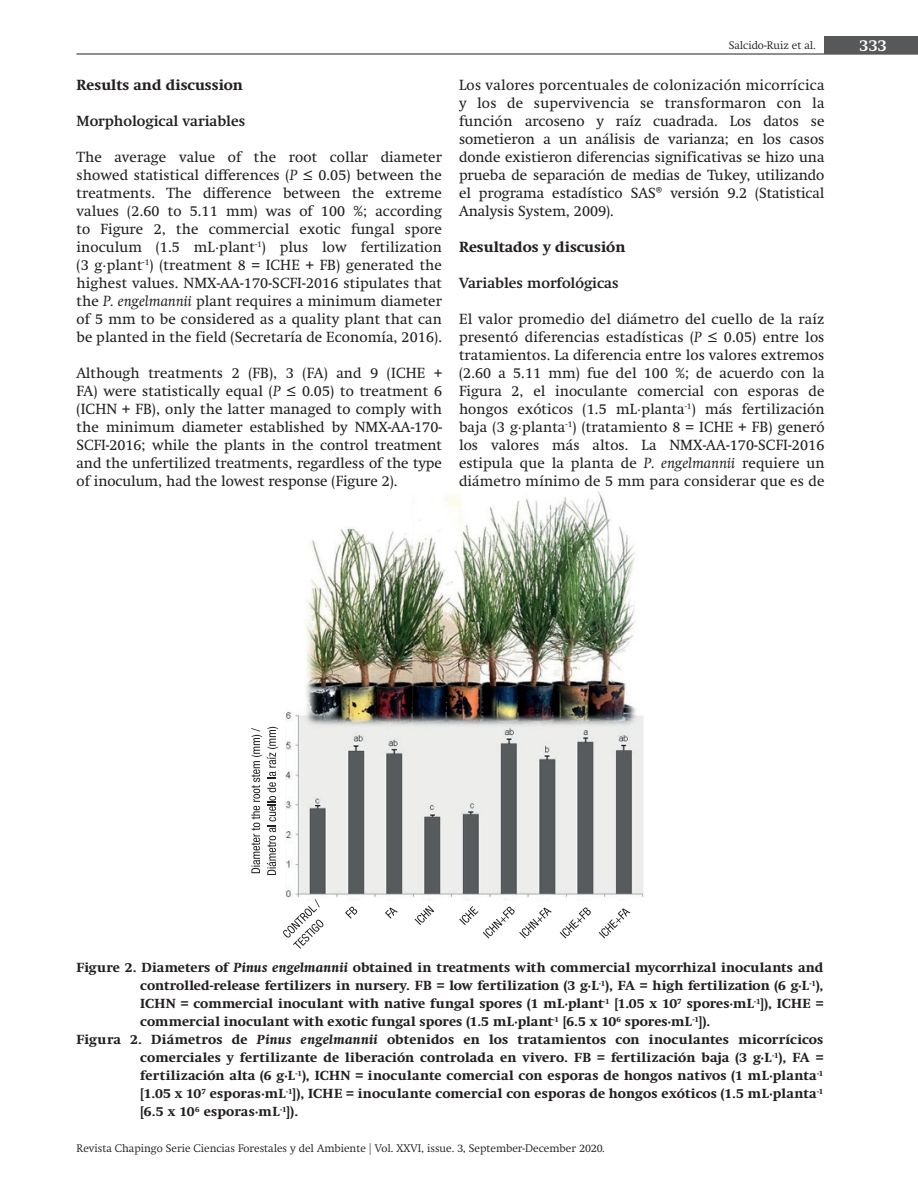
<style>
.page{position:relative;width:918px;height:1188px;background:#fff}
.page>*{position:absolute;margin:0;border:0;box-sizing:border-box;transform-origin:0 0}
.t1{font:600 16.5px "Swift Neue LT Pro";color:#fff}
.t2{font:15px/18px "Swift Neue LT Pro";letter-spacing:.01em;color:#231f20;text-align:justify}
.ss_titulos{font:600 15px "Swift Neue LT Pro";color:#231f20}
.subtitulos{font:700 15px "Swift Neue LT Pro";color:#231f20}
.pie_de_figura{font:700 13.5px/18px "Swift Neue LT Pro";letter-spacing:.015em;color:#231f20;text-align:justify}
.t3{font:300 11.25px "Swift Neue LT Pro";color:#231f20}
.s1{font-style:italic}
.s2{font-size:12px}
</style>
<div class="page">
<hr style="left:77px;top:54px;width:841px;height:1px;background:#231f20">
<div style="left:824px;top:36px;width:94px;height:18px;background:#57585a"></div>
<img style="left:285px;top:490px;width:359px;height:423px">
<svg style="left:251px;top:727px;width:27px;height:148px"></svg>
<div style="left:284px;top:901px;width:345px;height:40px;background:#fff"></div>
<svg style="left:283px;top:899px;width:40px;height:50px"></svg>
<svg style="left:345px;top:907px;width:12px;height:12px"></svg>
<svg style="left:385px;top:908px;width:13px;height:11px"></svg>
<svg style="left:415px;top:905px;width:19px;height:20px"></svg>
<svg style="left:459px;top:906px;width:93px;height:32px"></svg>
<svg style="left:560px;top:907px;width:31px;height:31px"></svg>
<svg style="left:599px;top:908px;width:31px;height:30px"></svg>
<p class="subtitulos" style="left:77px;top:76px;width:168px">Results and discussion</p>
<p class="ss_titulos" style="left:77px;top:112px;width:170px">Morphological variables</p>
<p class="t2" style="left:77px;top:148px;width:367px">The average value of the root collar diameter showed statistical differences (<span class="s1">P</span> ≤ 0.05) between the treatments. The difference between the extreme values (2.60 to 5.11 mm) was of 100 %; according to Figure 2, the commercial exotic fungal spore inoculum (1.5 mL·plant<sup>-1</sup>) plus low fertilization</p>
<p class="t2" style="left:77px;top:256px;width:367px">(3 g·plant<sup>-1</sup>) (treatment 8 = ICHE + FB) generated the highest values. NMX-AA-170-SCFI-2016 stipulates that the <span class="s1">P. engelmannii</span> plant requires a minimum diameter of 5 mm to be considered as a quality plant that can be planted in the field (Secretaría de Economía, 2016).</p>
<p class="t2" style="left:77px;top:364px;width:367px">Although treatments 2 (FB), 3 (FA) and 9 (ICHE + FA) were statistically equal (<span class="s1">P</span> ≤ 0.05) to treatment 6 (ICHN + FB), only the latter managed to comply with the minimum diameter established by NMX-AA-170- SCFI-2016; while the plants in the control treatment and the unfertilized treatments, regardless of the type of inoculum, had the lowest response (Figure 2).</p>
<p class="t3" style="left:729px;top:39px;width:89px">Salcido-Ruiz et al.</p>
<p class="t1" style="left:859px;top:35px;width:29px">333</p>
<p class="t2" style="left:459px;top:76px;width:367px">Los valores porcentuales de colonización micorrícica y los de supervivencia se transformaron con la función arcoseno y raíz cuadrada. Los datos se sometieron a un análisis de varianza; en los casos donde existieron diferencias significativas se hizo una prueba de separación de medias de Tukey, utilizando el programa estadístico SAS® versión 9.2 (Statistical Analysis System, 2009).</p>
<p class="subtitulos" style="left:459px;top:238px;width:168px">Resultados y discusión</p>
<p class="ss_titulos" style="left:459px;top:274px;width:161px">Variables morfológicas</p>
<p class="t2" style="left:459px;top:310px;width:367px">El valor promedio del diámetro del cuello de la raíz presentó diferencias estadísticas (<span class="s1">P</span> ≤ 0.05) entre los tratamientos. La diferencia entre los valores extremos (2.60 a 5.11 mm) fue del 100 %; de acuerdo con la Figura 2, el inoculante comercial con esporas de hongos exóticos (1.5 mL·planta<sup>-1</sup>) más fertilización baja (3 g·planta<sup>-1</sup>) (tratamiento 8 = ICHE + FB) generó los valores más altos. La NMX-AA-170-SCFI-2016 estipula que la planta de <span class="s1">P. engelmannii</span> requiere un diámetro mínimo de 5 mm para considerar que es de</p>
<p class="pie_de_figura" style="left:140px;top:958px;width:685px;text-indent:-64px">Figure 2. Diameters of <span class="s1">Pinus engelmannii</span> obtained in treatments with commercial mycorrhizal inoculants and controlled-release fertilizers in nursery. FB = low fertilization (3 g·L<sup>-1</sup>), FA = high fertilization (6 g·L<sup>-1</sup>), ICHN = commercial inoculant with native fungal spores (1 mL·plant<sup>-1</sup> [1.05 x 10<sup>7</sup> spores·mL<sup>-1</sup>]), ICHE = commercial inoculant with exotic fungal spores (1.5 mL·plant<sup>-1</sup> [6.5 x 10<sup>6</sup> spores·mL<sup>-1</sup>]).</p>
<p class="pie_de_figura" style="left:140px;top:1030px;width:685px;text-indent:-64px">Figura 2. Diámetros de <span class="s1">Pinus engelmannii</span> obtenidos en los tratamientos con inoculantes micorrícicos comerciales y fertilizante de liberación controlada en vivero. FB = fertilización baja (3 g·L<sup>-1</sup>), FA = fertilización alta (6 g·L<sup>-1</sup>), ICHN = inoculante comercial con esporas de hongos nativos (1 mL·planta<sup>-1 </sup>[1.05 x 10<sup>7</sup> esporas·mL<sup>-1</sup>]), ICHE = inoculante comercial con esporas de hongos exóticos (1.5 mL·planta<sup>-1 </sup>[6.5 x 10<sup>6</sup> esporas·mL<sup>-1</sup>]).</p>
<p class="t3" style="left:77px;top:1142px;width:530px">Revista Chapingo Serie Ciencias Forestales y del Ambiente <span class="s2">|</span> Vol. XXVI, issue. 3, September-December 2020.</p>
</div>
